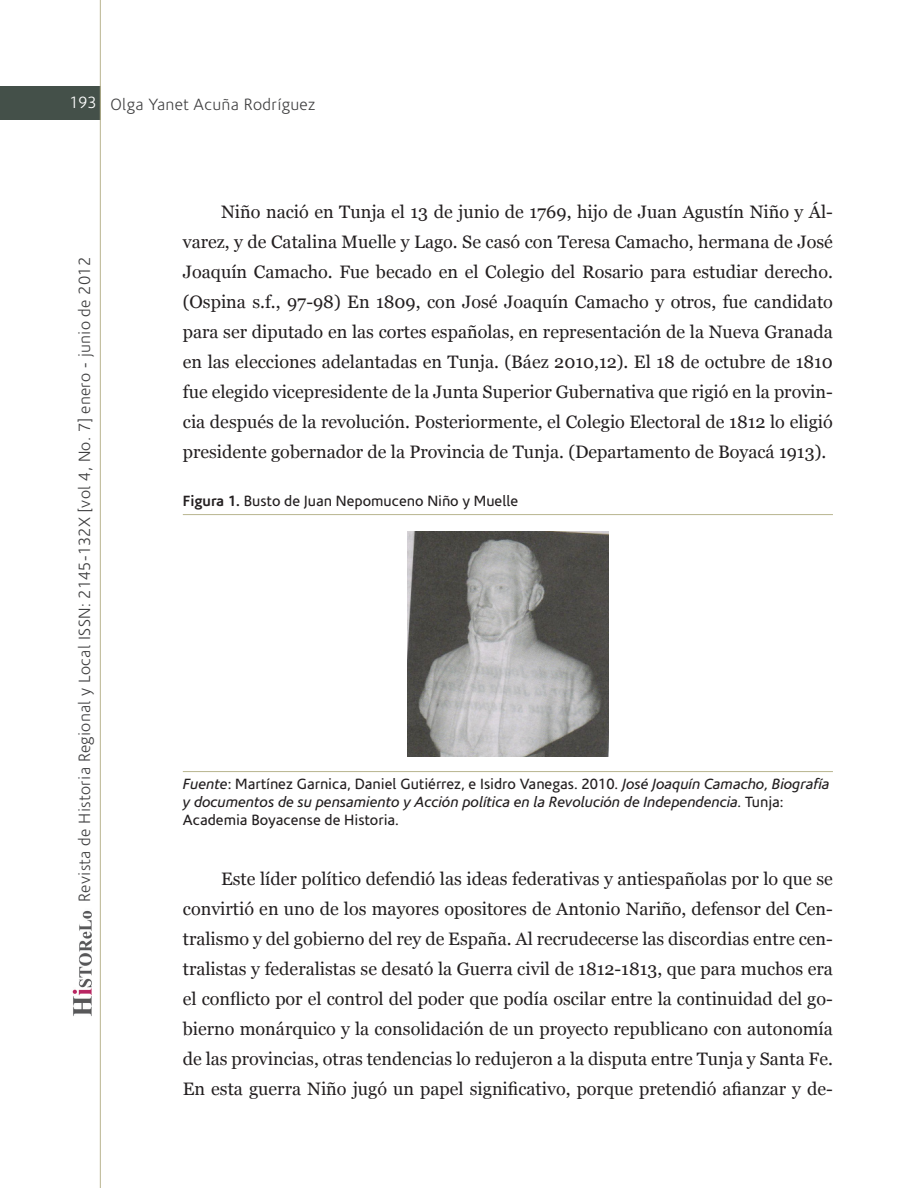
<style>
.page{position:relative;width:918px;height:1188px;background:#fff}
.page>*{position:absolute;margin:0;border:0;box-sizing:border-box;transform-origin:0 0}
.t1{font:18px/30px "Georgia";color:#231f20;text-align:justify}
.t2{font:300 16.5px "Corisande";letter-spacing:.02em;color:#3e3e3f}
.t3{font:italic 15px/18px "Corisande";color:#231f20}
.t4{font:15px "Corisande";color:#231f20}
.s1{color:#fff}
.s2{font-weight:700}
.s3{font-style:normal}
</style>
<div class="page">
<div style="left:0;top:86px;width:100px;height:33px;background:#445049"></div>
<hr style="left:100px;top:0;width:1px;height:1188px;background:#b9b58f">
<img style="left:72px;top:910px;width:20px;height:106px">
<hr style="left:183px;top:514px;width:650px;height:1px;background:#b9b58f">
<hr style="left:183px;top:771px;width:650px;height:1px;background:#b9b58f">
<img style="left:408px;top:532px;width:200px;height:224px">
<p class="t2" style="left:69px;top:96px;width:248px"><span class="s1">193</span> Olga Yanet Acuña Rodríguez</p>
<p class="t2" style="left:76px;top:990px;width:735px;rotate:-90deg">HiSTOReLo. Revista de Historia Regional y Local ISSN: 2145-132X [vol 4, No. 7] enero - junio de 2012</p>
<p class="t1" style="left:183px;top:197px;width:652px;text-indent:38px">Niño nació en Tunja el 13 de junio de 1769, hijo de Juan Agustín Niño y Ál&shy;varez, y de Catalina Muelle y Lago. Se casó con Teresa Camacho, hermana de José Joaquín Camacho. Fue becado en el Colegio del Rosario para estudiar derecho. (Ospina s.f., 97-98) En 1809, con José Joaquín Camacho y otros, fue candidato para ser diputado en las cortes españolas, en representación de la Nueva Granada en las elecciones adelantadas en Tunja. (Báez 2010,12). El 18 de octubre de 1810 fue elegido vicepresidente de la Junta Superior Gubernativa que rigió en la provin&shy;cia después de la revolución. Posteriormente, el Colegio Electoral de 1812 lo eligió presidente gobernador de la Provincia de Tunja. (Departamento de Boyacá 1913).</p>
<p class="t4" style="left:183px;top:492px;width:337px"><span class="s2">Figura 1.</span> Busto de Juan Nepomuceno Niño y Muelle</p>
<p class="t3" style="left:183px;top:775px;width:648px">Fuente<span class="s3">: Martínez Garnica, Daniel Gutiérrez, e Isidro Vanegas. 2010.</span> José Joaquín Camacho, Biografía y documentos de su pensamiento y Acción política en la Revolución de Independencia. <span class="s3">Tunja:<br>Academia Boyacense de Historia.</span></p>
<p class="t1" style="left:183px;top:864px;width:652px;text-indent:38px">Este líder político defendió las ideas federativas y antiespañolas por lo que se convirtió en uno de los mayores opositores de Antonio Nariño, defensor del Cen&shy;tralismo y del gobierno del rey de España. Al recrudecerse las discordias entre cen&shy;tralistas y federalistas se desató la Guerra civil de 1812-1813, que para muchos era el conflicto por el control del poder que podía oscilar entre la continuidad del go&shy;bierno monárquico y la consolidación de un proyecto republicano con autonomía de las provincias, otras tendencias lo redujeron a la disputa entre Tunja y Santa Fe.<br>En esta guerra Niño jugó un papel significativo, porque pretendió afianzar y de-</p>
</div>
